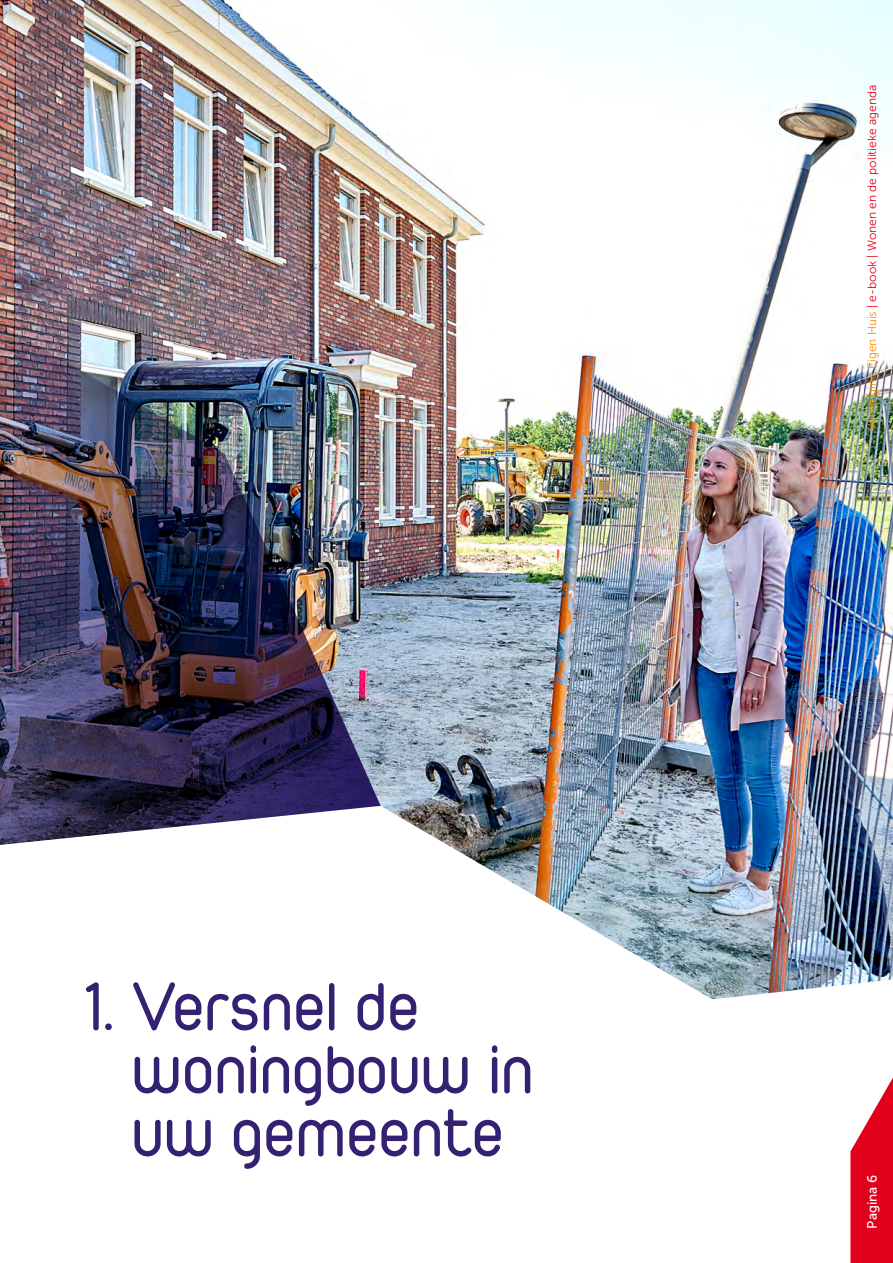
<style>
.page{position:relative;width:893px;height:1263px;background:#fff}
.page>*{position:absolute;margin:0;border:0;box-sizing:border-box;transform-origin:0 0}
.t1{font:72px/63px "VEH";color:#352171}
.t2{font:13.5px "Museo Sans 500";color:#fff}
.t3{font:12px "Museo Sans 300";color:#e2001a}
.s1{color:#f39400}
</style>
<div class="page">
<img style="left:0;top:0;width:893px;height:806px">
<img style="left:0;top:257px;width:383px;height:549px">
<img style="left:0;top:806px;width:893px;height:194px">
<svg style="left:850px;top:1077px;width:43px;height:186px"></svg>
<h1 class="t1" style="left:131px;top:975px;width:404px;text-indent:-46px">1. Versnel de woningbouw in uw gemeente</h1>
<p class="t3" style="left:866px;top:431px;width:347px;rotate:-90deg"><span class="s1">Vereniging Eigen Huis</span> | e-book | Wonen en de politieke agenda</p>
<p class="t2" style="left:865px;top:1228px;width:55px;rotate:-90deg">Pagina 6</p>
</div>
